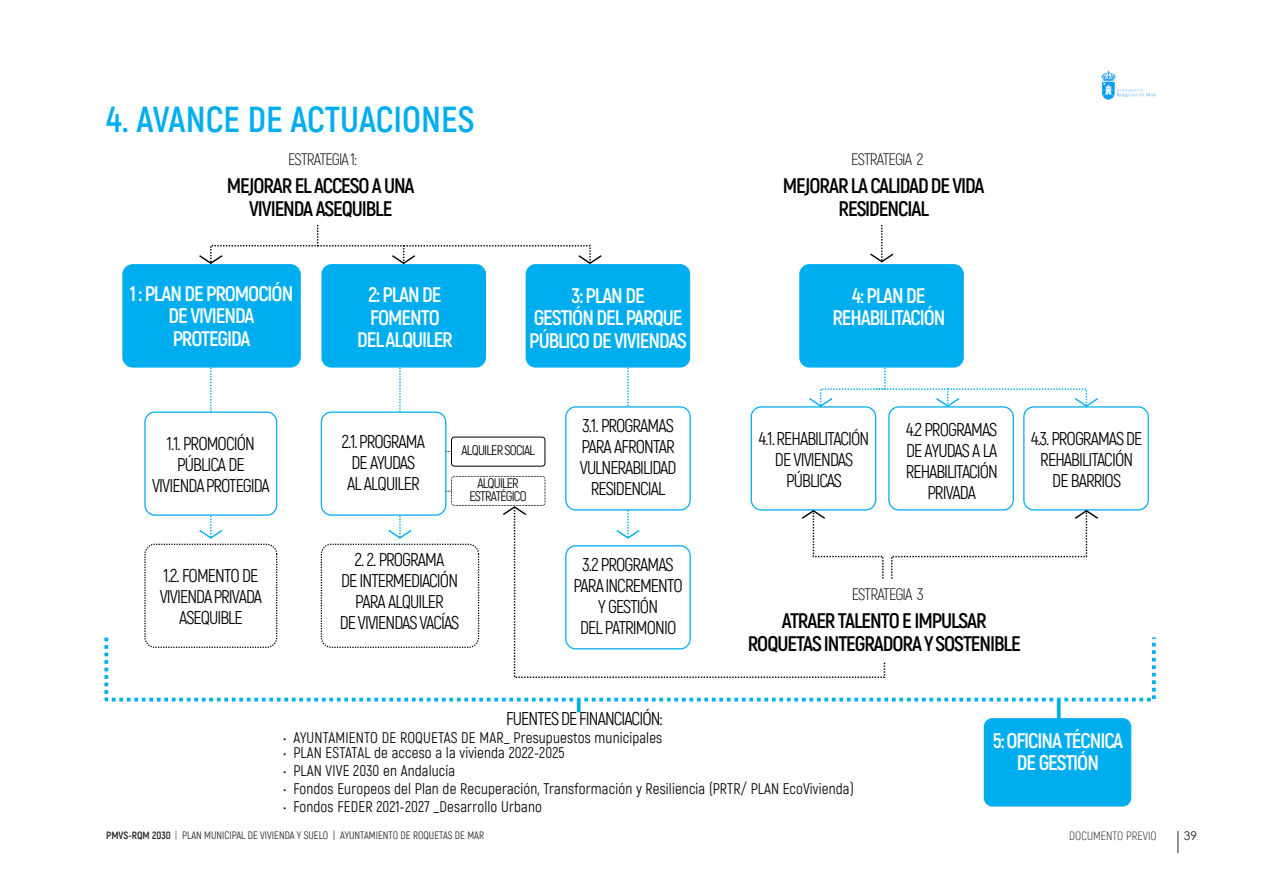
<style>
.page{position:relative;width:1263px;height:893px;background:#fff}
.page>*{position:absolute;margin:0;border:0;box-sizing:border-box;transform-origin:0 0}
.t1{font:700 36px "Akrobat";color:#00aeef}
.t2{font:700 21px/22.5px "Akrobat";letter-spacing:-.05em;color:#fff;text-align:center}
.t3{font:700 21px/22.5px "Akrobat";letter-spacing:-.05em;color:#000;text-align:center}
.t4{font:18px/21px "Akrobat";letter-spacing:-.05em;color:#000;text-align:center}
.t5{font:300 16.5px "Akrobat";letter-spacing:-.05em;color:#000}
.t6{font:15px "Akrobat";letter-spacing:.01em;color:#000}
.t7{font:13.5px "Akrobat";letter-spacing:-.055em;color:#000}
.t8{font:300 12px "Akrobat";color:#231f20}
.t9{font:12px "Century Gothic";color:#231f20}
.t10{font:10.5px "Akrobat";color:#231f20}
.s1{font-weight:700}
.s2{font-weight:300}
</style>
<div class="page">
<svg style="left:1178px;top:831px;width:1px;height:22px"></svg>
<img style="left:1101px;top:71px;width:55px;height:28px">
<div style="left:451px;top:437px;width:94px;height:29px;background:#fff;border:1px solid #000;border-radius:3px"></div>
<div style="left:122px;top:264px;width:179px;height:104px;background:#00aeef;border-radius:11px"></div>
<svg style="left:627px;top:368px;width:2px;height:38px"></svg>
<div style="left:451px;top:476px;width:94px;height:30px;background:#fff;border:1px dashed #000;border-radius:3px"></div>
<svg style="left:388px;top:368px;width:24px;height:171px"></svg>
<svg style="left:199px;top:368px;width:24px;height:171px"></svg>
<div style="left:321px;top:264px;width:165px;height:104px;background:#00aeef;border-radius:10px"></div>
<div style="left:104px;top:636px;width:1052px;height:65px;border:4px dashed #00aeef"></div>
<div style="left:144px;top:411px;width:133px;height:105px;background:#fff;border:1px solid #00aeef;border-radius:10px"></div>
<div style="left:144px;top:544px;width:133px;height:104px;border:1px dashed #000;border-radius:10px"></div>
<svg style="left:198px;top:224px;width:404px;height:41px"></svg>
<div style="left:526px;top:264px;width:164px;height:104px;background:#00aeef;border-radius:10px"></div>
<svg style="left:870px;top:225px;width:24px;height:38px"></svg>
<div style="left:799px;top:264px;width:165px;height:104px;background:#00aeef;border-radius:10px"></div>
<div style="left:321px;top:411px;width:125px;height:105px;background:#fff;border:1px solid #00aeef;border-radius:10px"></div>
<div style="left:321px;top:544px;width:158px;height:104px;border:1px dashed #000;border-radius:10px"></div>
<div style="left:565px;top:406px;width:126px;height:105px;background:#fff;border:1px solid #00aeef;border-radius:10px"></div>
<div style="left:984px;top:718px;width:147px;height:88px;background:#00aeef;border-radius:9px"></div>
<div style="left:751px;top:406px;width:125px;height:105px;background:#fff;border:1px solid #00aeef;border-radius:10px"></div>
<div style="left:888px;top:406px;width:126px;height:105px;background:#fff;border:1px solid #00aeef;border-radius:10px"></div>
<div style="left:1023px;top:406px;width:126px;height:105px;background:#fff;border:1px solid #00aeef;border-radius:10px"></div>
<svg style="left:807px;top:367px;width:293px;height:41px"></svg>
<svg style="left:501px;top:505px;width:27px;height:10px"></svg>
<svg style="left:513px;top:506px;width:373px;height:172px"></svg>
<svg style="left:800px;top:509px;width:84px;height:71px"></svg>
<svg style="left:577px;top:700px;width:4px;height:12px"></svg>
<hr style="left:1057px;top:700px;width:3px;height:20px;background:#00aeef">
<svg style="left:891px;top:509px;width:209px;height:70px"></svg>
<h1 class="t1" style="left:106px;top:99px;width:370px">4. AVANCE DE ACTUACIONES</h1>
<p class="t5" style="left:288px;top:150px;width:71px">ESTRATEGIA1:</p>
<p class="t3" style="left:227px;top:175px;width:189px">MEJORARELACCESOAUNA<br>VIVIENDA ASEQUIBLE</p>
<p class="t2" style="left:130px;top:283px;width:165px">1 : PLAN DE PROMOCIÓN<br>DE VIVIENDA<br>PROTEGIDA</p>
<p class="t2" style="left:357px;top:285px;width:97px">2: PLAN DE<br>FOMENTO<br>DELALQUILER</p>
<p class="t2" style="left:529px;top:285px;width:159px">3: PLAN DE<br>GESTIÓN DEL PARQUE<br>PÚBLICO DE VIVIENDAS</p>
<p class="t4" style="left:152px;top:434px;width:119px">1.1. PROMOCIÓN<br>PÚBLICA DE<br>VIVIENDAPROTEGIDA</p>
<p class="t4" style="left:342px;top:432px;width:85px;text-align:left">2.1.PROGRAMA<br>DE AYUDAS<br>AL ALQUILER</p>
<p class="t7" style="left:461px;top:443px;width:75px">ALQUILERSOCIAL</p>
<p class="t7" style="left:470px;top:489px;width:59px">ESTRATÉGICO</p>
<p class="t7" style="left:477px;top:476px;width:43px">ALQUILER</p>
<p class="t4" style="left:580px;top:416px;width:98px">3.1. PROGRAMAS<br>PARA AFRONTAR<br>VULNERABILIDAD<br>RESIDENCIAL</p>
<p class="t4" style="left:160px;top:566px;width:104px">1.2. FOMENTO DE<br>VIVIENDAPRIVADA<br>ASEQUIBLE</p>
<p class="t4" style="left:340px;top:549px;width:121px">2. 2. PROGRAMA<br>DE INTERMEDIACIÓN<br>PARA ALQUILER<br>DEVIVIENDASVACÍAS</p>
<p class="t4" style="left:574px;top:555px;width:111px">3.2 PROGRAMAS<br>PARAINCREMENTO<br>Y GESTIÓN<br>DEL PATRIMONIO</p>
<p class="t5" style="left:851px;top:150px;width:74px">ESTRATEGIA 2</p>
<p class="t3" style="left:783px;top:175px;width:203px">MEJORAR LACALIDAD DEVIDA<br>RESIDENCIAL</p>
<p class="t2" style="left:832px;top:285px;width:115px">4: PLAN DE<br>REHABILITACIÓN</p>
<p class="t4" style="left:759px;top:429px;width:112px">4.1.REHABILITACIÓN<br>DE VIVIENDAS<br>PÚBLICAS</p>
<p class="t4" style="left:906px;top:420px;width:93px">4.2 PROGRAMAS<br>DE AYUDAS A LA<br>REHABILITACIÓN<br>PRIVADA</p>
<p class="t4" style="left:1031px;top:429px;width:113px">4.3.PROGRAMAS DE<br>REHABILITACIÓN<br>DE BARRIOS</p>
<p class="t5" style="left:852px;top:585px;width:74px">ESTRATEGIA 3</p>
<p class="t3" style="left:748px;top:610px;width:274px">ATRAER TALENTO E IMPULSAR<br>ROQUETASINTEGRADORAYSOSTENIBLE</p>
<p class="t4" style="left:506px;top:709px;width:158px">FUENTES DEFINANCIACIÓN:</p>
<p class="t6" style="left:283px;top:729px;width:380px">• AYUNTAMIENTO DE ROQUETAS DE MAR_ Presupuestos municipales</p>
<p class="t6" style="left:283px;top:744px;width:283px">• PLAN ESTATAL de acceso a la vivienda 2022-2025</p>
<p class="t6" style="left:283px;top:762px;width:173px">• PLAN VIVE 2030 en Andalucía</p>
<p class="t6" style="left:283px;top:780px;width:572px">• Fondos Europeos del Plan de Recuperación, Transformación y Resiliencia (PRTR/ PLAN EcoVivienda)</p>
<p class="t6" style="left:283px;top:798px;width:260px">• Fondos FEDER 2021-2027 _Desarrollo Urbano</p>
<p class="t2" style="left:993px;top:730px;width:132px">5:OFICINATÉCNICA<br>DE GESTIÓN</p>
<p class="t10" style="left:106px;top:829px;width:379px"><span class="s1">PMVS-RQM 2030</span> <span class="s2">|</span> PLAN MUNICIPAL DE VIVIENDA Y SUELO | AYUNTAMIENTO DE ROQUETAS DE MAR</p>
<p class="t8" style="left:1069px;top:829px;width:89px">DOCUMENTO PREVIO</p>
<p class="t9" style="left:1184px;top:831px;width:15px">39</p>
</div>
